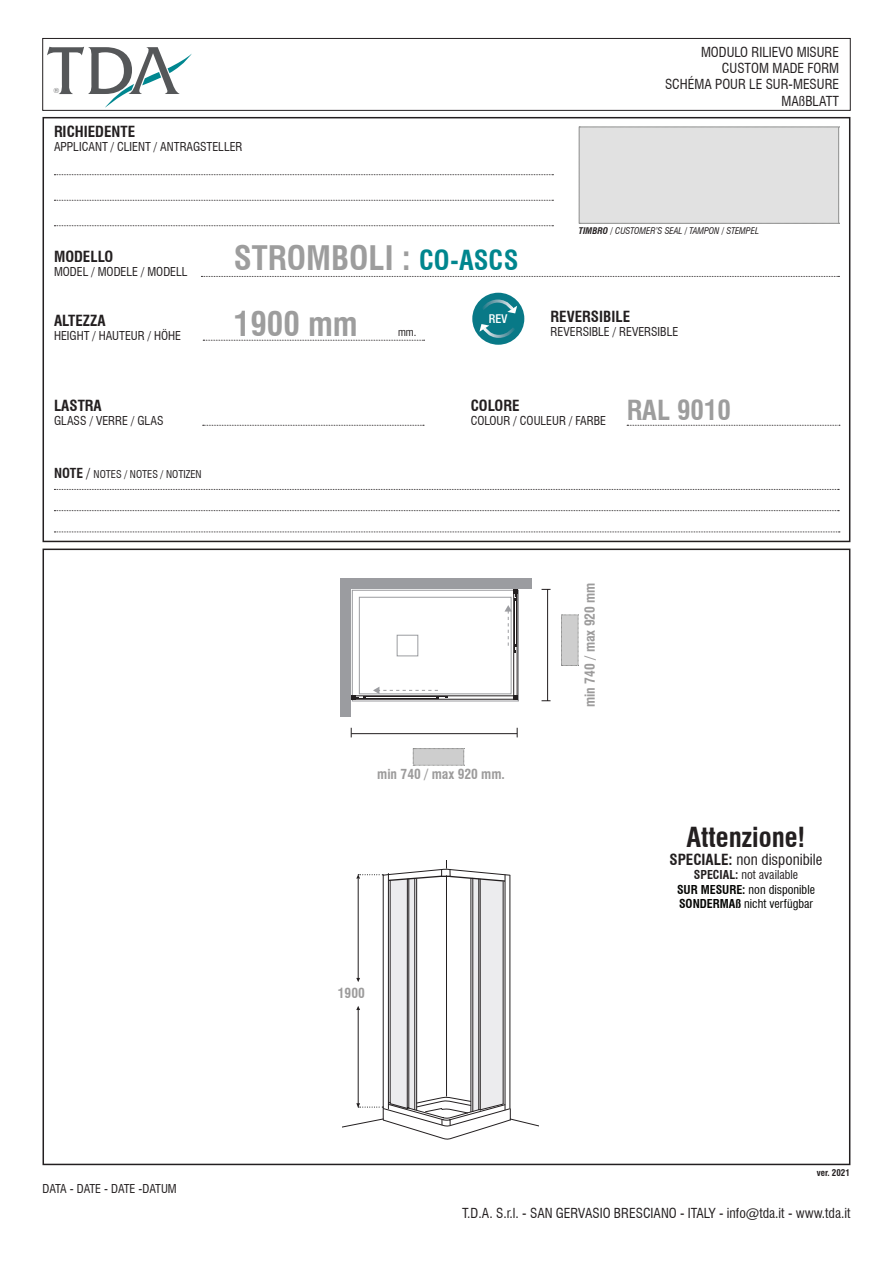
<style>
.page{position:relative;width:893px;height:1263px;background:#fff}
.page>*{position:absolute;margin:0;border:0;box-sizing:border-box;transform-origin:0 0}
.t1{font:700 condensed 33px "Swiss 721 BT";color:#9d9d9d}
.t2{font:700 condensed 27px "Swiss 721 BT";color:#231f20}
.t3{font:700 condensed 27px "Swiss 721 BT";color:#9d9d9d}
.t4{font:700 condensed 15px "Swiss 721 BT";color:#231f20}
.t5{font:condensed 15px "Swiss 721 BT";color:#231f20}
.t6{font:condensed 13.5px/16.2px "Swiss 721 BT";color:#231f20;text-align:right}
.t7{font:700 condensed 13.5px "Swiss 721 BT";color:#9c9b9b}
.t8{font:500 condensed 12.3px "Helvetica Neue LT Pro";color:#fff}
.t9{font:condensed 12px "Swiss 721 BT";color:#231f20}
.t10{font:condensed 12px "Swiss 721 BT";color:#040503}
.t11{font:condensed 10.5px "Swiss 721 BT";color:#231f20}
.t12{font:italic condensed 9px "Swiss 721 BT";color:#231f20}
.t13{font:700 condensed 9px "Swiss 721 BT";color:#231f20}
.t14{font:7.2px "Montserrat";color:#555759}
.s1{font-size:27px;color:#00868e}
.s2{font-weight:700}
.s3{font-weight:700;font-size:13.5px}
.s4{font-size:13.5px}
</style>
<div class="page">
<svg style="left:54px;top:200px;width:499px;height:1px"></svg>
<svg style="left:54px;top:174px;width:499px;height:1px"></svg>
<svg style="left:54px;top:225px;width:499px;height:1px"></svg>
<svg style="left:54px;top:489px;width:785px;height:1px"></svg>
<svg style="left:54px;top:510px;width:785px;height:1px"></svg>
<svg style="left:54px;top:531px;width:786px;height:1px"></svg>
<div style="left:579px;top:126px;width:261px;height:98px;background:#e1e1e1"></div>
<div style="left:43px;top:117px;width:807px;height:425px;border:2px solid #231f20"></div>
<svg style="left:627px;top:425px;width:213px;height:1px"></svg>
<svg style="left:203px;top:425px;width:221px;height:1px"></svg>
<svg style="left:203px;top:340px;width:222px;height:1px"></svg>
<svg style="left:201px;top:276px;width:638px;height:1px"></svg>
<div style="left:42px;top:38px;width:809px;height:73px;border:1px solid #231f20"></div>
<svg style="left:47px;top:47px;width:145px;height:61px"></svg>
<div style="left:340px;top:578px;width:192px;height:11px;background:#9b9ca0"></div>
<div style="left:340px;top:578px;width:11px;height:139px;background:#9b9ca0"></div>
<div style="left:352px;top:590px;width:167px;height:111px;border:1px solid #9b9ca0"></div>
<hr style="left:351px;top:733px;width:166px;height:1px;background:#231f20">
<hr style="left:547px;top:589px;width:1px;height:112px;background:#231f20">
<svg style="left:351px;top:589px;width:166px;height:111px"></svg>
<svg style="left:342px;top:860px;width:196px;height:280px"></svg>
<svg style="left:413px;top:748px;width:52px;height:18px"></svg>
<svg style="left:561px;top:615px;width:18px;height:51px"></svg>
<div style="left:472px;top:293px;width:52px;height:52px;background:#087987;border-radius:50%"></div>
<svg style="left:479px;top:298px;width:38px;height:15px"></svg>
<svg style="left:479px;top:324px;width:38px;height:15px"></svg>
<p class="t14" style="left:53px;top:86px;width:7px">®</p>
<p class="t4" style="left:54px;top:122px;width:83px">RICHIEDENTE</p>
<p class="t9" style="left:54px;top:140px;width:190px">APPLICANT / CLIENT / ANTRAGSTELLER</p>
<p class="t4" style="left:54px;top:248px;width:61px">MODELLO</p>
<p class="t9" style="left:54px;top:265px;width:135px">MODEL / MODELE / MODELL</p>
<p class="t1" style="left:234px;top:238px;width:286px">STROMBOLI : <span class="s1">CO-ASCS</span></p>
<p class="t1" style="left:234px;top:304px;width:125px">1900 mm</p>
<p class="t4" style="left:54px;top:311px;width:53px">ALTEZZA</p>
<p class="t9" style="left:54px;top:329px;width:129px">HEIGHT / HAUTEUR / HÖHE</p>
<p class="t11" style="left:398px;top:326px;width:20px">mm.</p>
<p class="t8" style="left:489px;top:312px;width:20px">REV</p>
<p class="t6" style="left:665px;top:44px;width:176px">MODULO RILIEVO MISURE<br>CUSTOM MADE FORM<br>SCHÉMA POUR LE SUR-MESURE<br>MAßBLATT</p>
<p class="t12" style="left:579px;top:225px;width:182px"><span class="s2">TIMBRO</span> / CUSTOMER’S SEAL / TAMPON / STEMPEL</p>
<p class="t4" style="left:551px;top:307px;width:81px">REVERSIBILE</p>
<p class="t9" style="left:551px;top:324px;width:129px">REVERSIBLE / REVERSIBLE</p>
<p class="t4" style="left:54px;top:396px;width:49px">LASTRA</p>
<p class="t9" style="left:54px;top:414px;width:111px">GLASS / VERRE / GLAS</p>
<p class="t11" style="left:54px;top:468px;width:149px"><span class="s3">NOTE</span> <span class="s4">/</span> NOTES / NOTES / NOTIZEN</p>
<p class="t9" style="left:43px;top:1182px;width:136px">DATA - DATE - DATE -DATUM</p>
<p class="t4" style="left:471px;top:396px;width:50px">COLORE</p>
<p class="t9" style="left:471px;top:414px;width:137px">COLOUR / COULEUR / FARBE</p>
<p class="t3" style="left:627px;top:394px;width:106px">RAL 9010</p>
<p class="t7" style="left:377px;top:765px;width:129px">min 740 / max 920 mm.</p>
<p class="t7" style="left:338px;top:985px;width:28px">1900</p>
<p class="t7" style="left:582px;top:707px;width:126px;rotate:-90deg">min 740 / max 920 mm</p>
<p class="t2" style="left:686px;top:821px;width:121px">Attenzione!</p>
<p class="t5" style="left:670px;top:850px;width:154px"><span class="s2">SPECIALE:</span> non disponibile</p>
<p class="t9" style="left:694px;top:868px;width:106px"><span class="s2">SPECIAL:</span> not available</p>
<p class="t10" style="left:677px;top:882px;width:139px"><span class="s2">SUR MESURE:</span> non disponible</p>
<p class="t10" style="left:679px;top:897px;width:135px"><span class="s2">SONDERMAß</span> nicht verfügbar</p>
<p class="t13" style="left:817px;top:1167px;width:34px">ver. 2021</p>
<p class="t6" style="left:462px;top:1205px;width:390px">T.D.A. S.r.l. - SAN GERVASIO BRESCIANO - ITALY - info@tda.it - www.tda.it</p>
</div>
